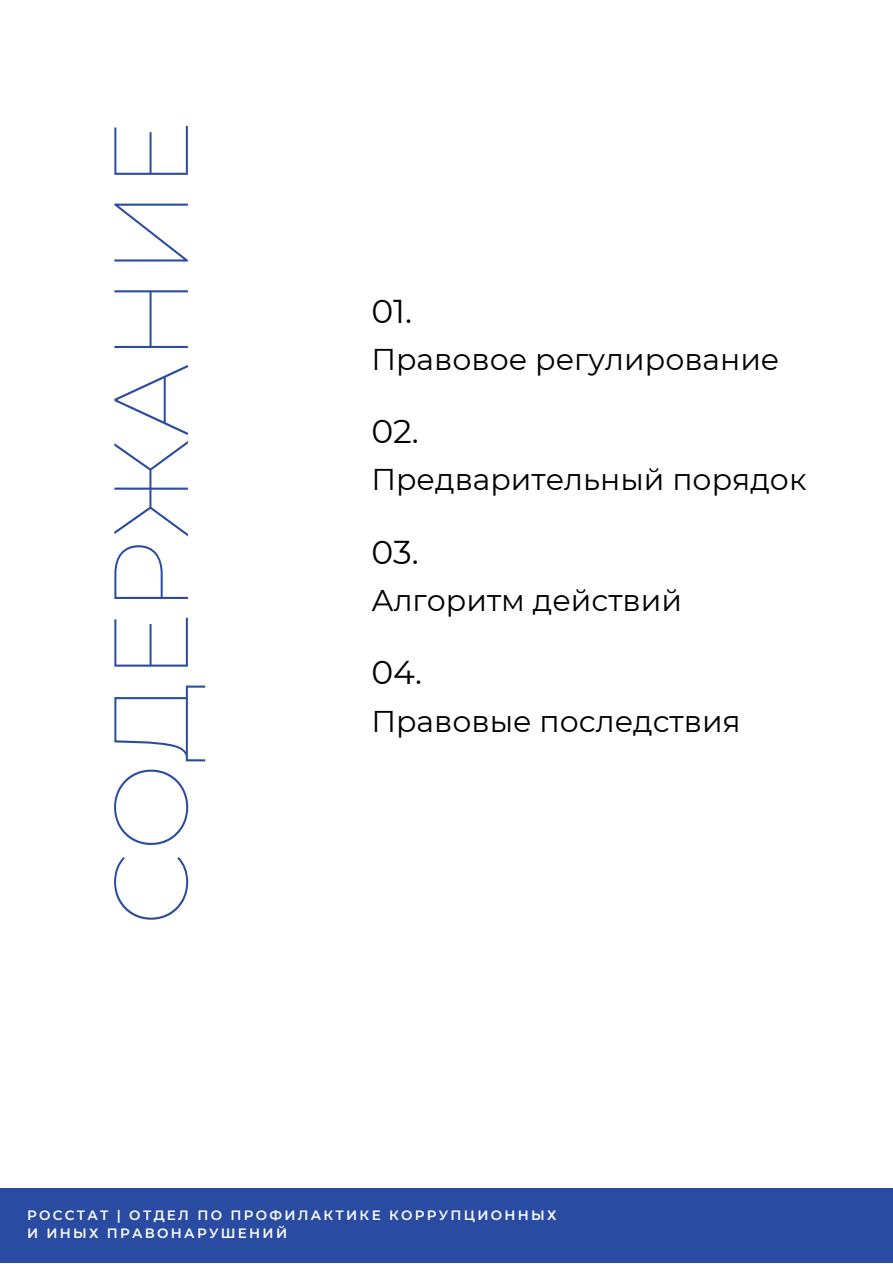
<style>
.page{position:relative;width:893px;height:1264px;background:#fff}
.page>*{position:absolute;margin:0;border:0;box-sizing:border-box;transform-origin:0 0}
.t1{font:100 104.85px "Montserrat";color:#294ba1}
.t2{font:33px "Montserrat";color:#000001}
.t3{font:30px "Montserrat";color:#000001}
.t4{font:600 13.5px "Montserrat";letter-spacing:.17em;color:#fff}
</style>
<div class="page">
<div style="left:0;top:1188px;width:892px;height:74px;background:#294ba1"></div>
<p class="t1" style="left:86px;top:927px;width:807px;rotate:-90deg">СОДЕРЖАНИЕ</p>
<p class="t2" style="left:371px;top:291px;width:42px">01.</p>
<p class="t3" style="left:371px;top:341px;width:409px">Правовое регулирование</p>
<p class="t2" style="left:371px;top:411px;width:49px">02.</p>
<p class="t3" style="left:371px;top:461px;width:436px">Предварительный порядок</p>
<p class="t2" style="left:371px;top:532px;width:49px">03.</p>
<p class="t3" style="left:371px;top:582px;width:312px">Алгоритм действий</p>
<p class="t2" style="left:371px;top:652px;width:52px">04.</p>
<p class="t3" style="left:371px;top:702px;width:371px">Правовые последствия</p>
<p class="t4" style="left:27px;top:1206px;width:531px">РОССТАТ | ОТДЕЛ ПО ПРОФИЛАКТИКЕ КОРРУПЦИОННЫХ</p>
<p class="t4" style="left:27px;top:1224px;width:261px">И ИНЫХ ПРАВОНАРУШЕНИЙ</p>
</div>
